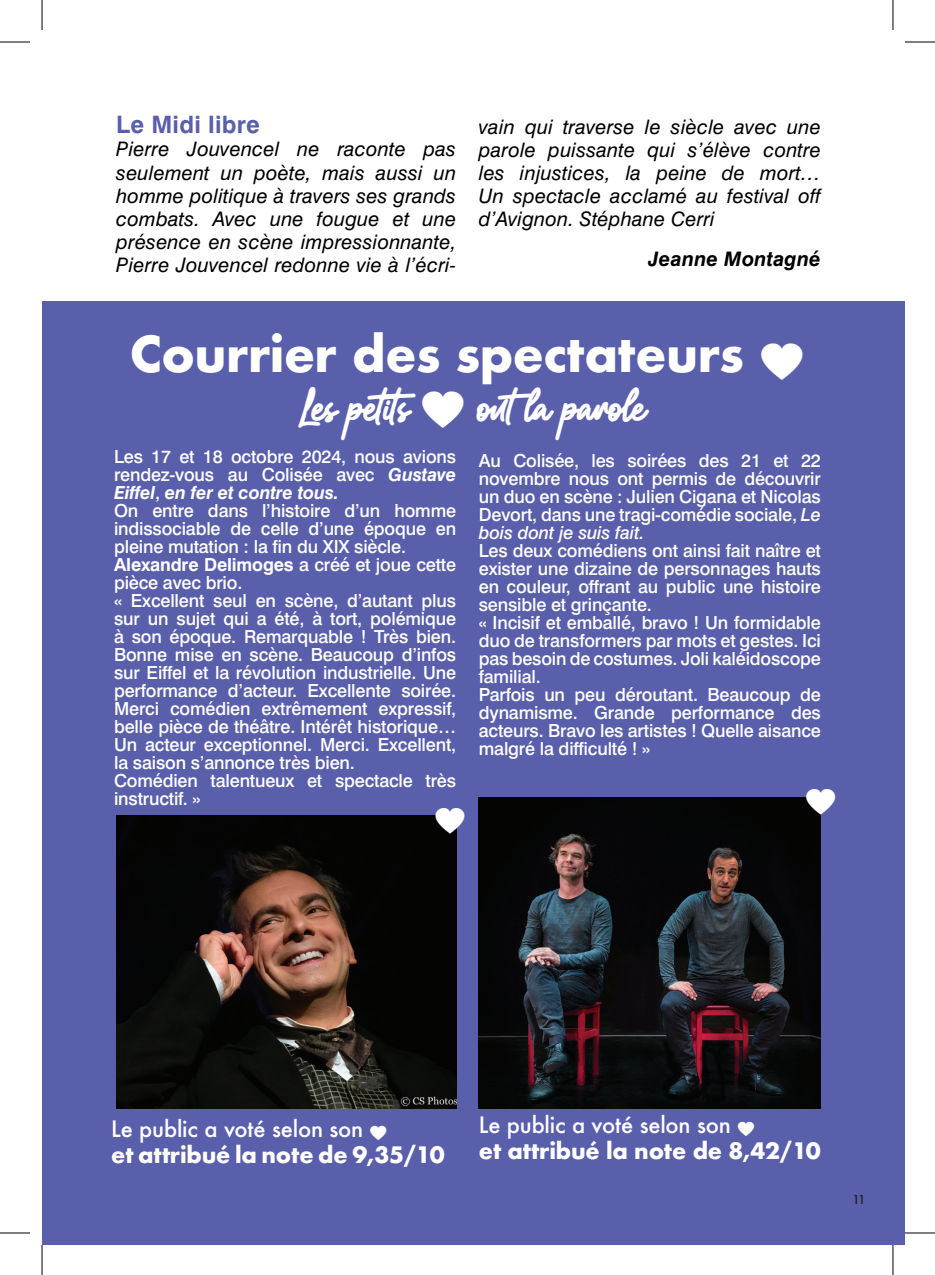
<style>
.page{position:relative;width:935px;height:1275px;background:#fff}
.page>*{position:absolute;margin:0;border:0;box-sizing:border-box;transform-origin:0 0}
.t1{font:700 48px "Futura";letter-spacing:-.01em;color:#fff}
.t2{font:41.8px "Aesthetic Monoline";letter-spacing:-.01em;color:#fff}
.t3{font:32.2px "Love Romance OT";color:#fff}
.t4{font:700 24px "Swiss 721 BT";letter-spacing:.01em;color:#595fab}
.t5{font:700 22px/26px "Futura";letter-spacing:-.01em;color:#fff}
.t6{font:italic 20px/23.2px "Swiss 721 BT";letter-spacing:.01em;color:#000001;text-align:justify}
.t7{font:italic 700 20px "Swiss 721 BT";letter-spacing:.01em;color:#000001}
.t8{font:500 18px/18px "Swiss 721 BT";letter-spacing:-.01em;color:#fff}
.t9{font:500 12px "Futura";color:#231f20}
.s1{font-family:"Love Romance OT";font-weight:400;font-size:46px}
.s2{font-family:"Love Romance OT";font-size:46px}
.s3{font-weight:700;font-style:italic}
.s4{font-weight:700}
.s5{font-style:italic}
.s6{font-weight:500}
.s7{font-family:"Love Romance OT";font-weight:400;font-size:18px}
</style>
<div class="page">
<div style="left:42px;top:301px;width:862px;height:943px;background:#595fab"></div>
<img style="left:116px;top:815px;width:340px;height:293px">
<img style="left:479px;top:797px;width:341px;height:311px">
<hr style="left:0;top:42px;width:30px;height:1px;background:#000">
<hr style="left:904px;top:42px;width:30px;height:1px;background:#000">
<hr style="left:0;top:1232px;width:30px;height:1px;background:#000">
<hr style="left:904px;top:1232px;width:30px;height:1px;background:#000">
<hr style="left:42px;top:0;width:1px;height:30px;background:#000">
<hr style="left:42px;top:1245px;width:1px;height:30px;background:#000">
<hr style="left:892px;top:0;width:1px;height:30px;background:#000">
<hr style="left:892px;top:1245px;width:1px;height:30px;background:#000">
<h3 class="t4" style="left:116px;top:110px;width:145px">Le Midi libre</h3>
<p class="t6" style="left:116px;top:138px;width:341px">Pierre Jouvencel ne raconte pas seulement un poète, mais aussi un homme politique à travers ses grands combats. Avec une fougue et une présence en scène impressionnante, Pierre Jouvencel redonne vie à l’écri-</p>
<p class="t6" style="left:479px;top:115px;width:343px">vain qui traverse le siècle avec une parole puissante qui s’élève contre les injustices, la peine de mort… Un spectacle acclamé au festival off d’Avignon. Stéphane Cerri</p>
<p class="t7" style="left:649px;top:246px;width:173px">Jeanne Montagné</p>
<h1 class="t1" style="left:130px;top:319px;width:676px">Courrier des spectateurs <span class="s1">B</span></h1>
<h2 class="t2" style="left:298px;top:381px;width:348px">Les petits <span class="s2">B</span> ontla parole</h2>
<p class="t8" style="left:114px;top:447px;width:343px">Les 17 et 18 octobre 2024, nous avions rendez-vous au Colisée avec <span class="s3">Gustave Eiffel</span>, <span class="s3">en fer et contre tous.<br></span>On entre dans l’histoire d’un homme indissociable de celle d’une époque en pleine mutation : la fin du XIX siècle.<br><span class="s4">Alexandre Delimoges</span> a créé et joue cette pièce avec brio.<br>« Excellent seul en scène, d’autant plus sur un sujet qui a été, à tort, polémique à son époque. Remarquable ! Très bien.<br>Bonne mise en scène. Beaucoup d’infos sur Eiffel et la révolution industrielle. Une performance d’acteur. Excellente soirée.<br>Merci comédien extrêmement expressif, belle pièce de théâtre. Intérêt historique… Un acteur exceptionnel. Merci. Excellent, la saison s’annonce très bien.<br>Comédien talentueux et spectacle très instructif. »</p>
<p class="t8" style="left:479px;top:451px;width:343px;text-align:justify">Au Colisée, les soirées des 21 et 22 novembre nous ont permis de découvrir un duo en scène : Julien Cigana et Nicolas Devort, dans une tragi-comédie sociale, <span class="s5">Le bois dont je suis fait.</span></p>
<p class="t8" style="left:479px;top:541px;width:343px">Les deux comédiens ont ainsi fait naître et exister une dizaine de personnages hauts en couleur, offrant au public une histoire sensible et grinçante.<br>« Incisif et emballé, bravo ! Un formidable duo de transformers par mots et gestes. Ici pas besoin de costumes. Joli kaléidoscope familial.<br>Parfois un peu déroutant. Beaucoup de dynamisme. Grande performance des acteurs. Bravo les artistes ! Quelle aisance malgré la difficulté ! »</p>
<h3 class="t3" style="left:804px;top:785px;width:34px">B</h3>
<h3 class="t3" style="left:434px;top:804px;width:34px">B</h3>
<p class="t5" style="left:111px;top:1115px;width:335px"><span class="s6">Le public a voté selon son</span> <span class="s7">B<br></span>et attribué la note de 9,35/10</p>
<p class="t5" style="left:479px;top:1111px;width:343px"><span class="s6">Le public a voté selon son</span> <span class="s7">B<br></span>et attribué la note de 8,42/10</p>
<p class="t9" style="left:852px;top:1191px;width:15px">11</p>
</div>
